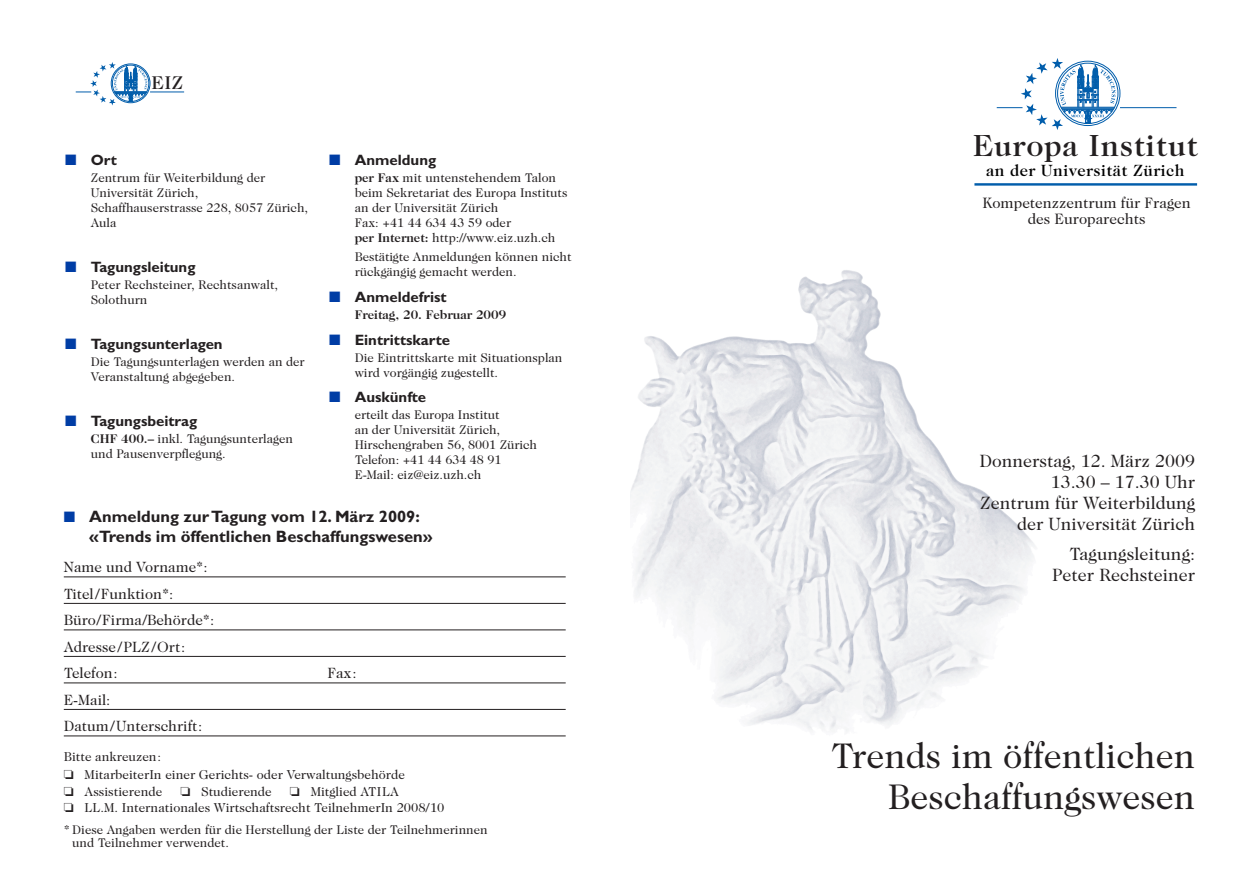
<style>
.page{position:relative;width:1259px;height:893px;background:#fff}
.page>*{position:absolute;margin:0;border:0;box-sizing:border-box;transform-origin:0 0}
.t1{font:36px/40.5px "Caslon Two Twenty Four";color:#231f20;text-align:right}
.t2{font:500 30.9px "Caslon Two Twenty Four";letter-spacing:.025em;color:#231f20}
.t3{font:500 18.6px "Caslon Two Twenty Four";color:#231f20}
.t4{font:18px/21px "Caslon Two Twenty Four";color:#231f20;text-align:right}
.t5{font:700 16.5px/20.2px "Gill Sans";color:#231f20}
.t6{font:500 16.5px "Caslon Two Twenty Four";letter-spacing:.025em;color:#000}
.t7{font:15.15px/16.5px "Caslon Two Twenty Four";color:#231f20;text-align:center}
.t8{font:15px/26.5px "Caslon Two Twenty Four";color:#231f20}
.t9{font:700 15px "Gill Sans";color:#231f20}
.t10{font:13.05px/18.5px "Caslon Two Twenty Four";color:#231f20}
.t11{font:12.75px/15px "Caslon Two Twenty Four";color:#231f20}
.t12{font:700 12.75px "Caslon Two Twenty Four";color:#231f20}
.s1{color:#003da5}
.s2{font-weight:700}
</style>
<div class="page">
<img style="left:631px;top:270px;width:404px;height:462px">
<hr style="left:150px;top:92px;width:34px;height:1px;background:#015dab">
<div style="left:112px;top:65px;width:37px;height:37px;border:1px solid #015dab;border-radius:50%"></div>
<div style="left:111px;top:64px;width:39px;height:39px;border:1px solid #015dab;border-radius:50%"></div>
<svg style="left:76px;top:62px;width:71px;height:43px"></svg>
<hr style="left:64px;top:576px;width:502px;height:1px;background:#231f20">
<hr style="left:64px;top:603px;width:502px;height:1px;background:#231f20">
<hr style="left:64px;top:629px;width:502px;height:1px;background:#231f20">
<hr style="left:64px;top:656px;width:502px;height:1px;background:#231f20">
<hr style="left:64px;top:682px;width:502px;height:1px;background:#231f20">
<hr style="left:64px;top:709px;width:502px;height:1px;background:#231f20">
<hr style="left:64px;top:735px;width:502px;height:1px;background:#231f20">
<hr style="left:974px;top:183px;width:223px;height:3px;background:#015dab">
<hr style="left:1120px;top:107px;width:56px;height:1px;background:#015dab">
<svg style="left:996px;top:58px;width:119px;height:72px"></svg>
<h3 class="t3" style="left:152px;top:75px;width:33px">EIZ</h3>
<p class="t9" style="left:65px;top:154px;width:53px"><span class="s1">■</span> Ort</p>
<p class="t11" style="left:91px;top:171px;width:219px">Zentrum für Weiterbildung der<br>Universität Zürich,<br>Schaffhauserstrasse 228, 8057 Zürich,<br>Aula</p>
<p class="t9" style="left:65px;top:261px;width:132px"><span class="s1">■</span> Tagungsleitung</p>
<p class="t11" style="left:91px;top:278px;width:189px">Peter Rechsteiner, Rechtsanwalt,<br>Solothurn</p>
<p class="t9" style="left:65px;top:338px;width:159px"><span class="s1">■</span> Tagungsunterlagen</p>
<p class="t11" style="left:91px;top:355px;width:215px">Die Tagungsunterlagen werden an der<br>Veranstaltung abgegeben.</p>
<p class="t9" style="left:65px;top:415px;width:133px"><span class="s1">■</span> Tagungsbeitrag</p>
<p class="t11" style="left:91px;top:432px;width:204px"><span class="s2">CHF 400.–</span> inkl. Tagungsunterlagen und Pausenverpflegung.</p>
<p class="t9" style="left:329px;top:154px;width:109px"><span class="s1">■</span> Anmeldung</p>
<p class="t11" style="left:355px;top:171px;width:214px"><span class="s2">per Fax</span> mit untenstehendem Talon beim Sekretariat des Europa Instituts an der Universität Zürich<br>Fax: +41 44 634 43 59 oder<br><span class="s2">per Internet:</span> http://www.eiz.uzh.ch</p>
<p class="t11" style="left:355px;top:250px;width:218px">Bestätigte Anmeldungen können nicht rückgängig gemacht werden.</p>
<p class="t9" style="left:329px;top:291px;width:119px"><span class="s1">■</span> Anmeldefrist</p>
<p class="t12" style="left:355px;top:310px;width:153px">Freitag, 20. Februar 2009</p>
<p class="t9" style="left:329px;top:334px;width:122px"><span class="s1">■</span> Eintrittskarte</p>
<p class="t11" style="left:355px;top:351px;width:209px">Die Eintrittskarte mit Situationsplan wird vorgängig zugestellt.</p>
<p class="t9" style="left:329px;top:392px;width:99px"><span class="s1">■</span> Auskünfte</p>
<p class="t11" style="left:355px;top:409px;width:184px">erteilt das Europa Institut<br>an der Universität Zürich,<br>Hirschengraben 56, 8001 Zürich<br>Telefon: +41 44 634 48 91<br>E-Mail: eiz@eiz.uzh.ch</p>
<p class="t5" style="left:89px;top:507px;width:345px;text-indent:-26px"><span class="s1">■</span> Anmeldung zurTagung vom 12. März 2009: «Trends im öffentlichen Beschaffungswesen»</p>
<p class="t8" style="left:64px;top:555px;width:152px">Name und Vorname*:<br>Titel/Funktion*:<br>Büro/Firma/Behörde*:<br>Adresse/PLZ/Ort:<br>Telefon:</p>
<p class="t8" style="left:327px;top:661px;width:31px">Fax:</p>
<p class="t8" style="left:64px;top:687px;width:140px">E-Mail:<br>Datum/Unterschrift:</p>
<p class="t10" style="left:64px;top:748px;width:342px">Bitte ankreuzen:<br>❏ MitarbeiterIn einer Gerichts- oder Verwaltungsbehörde</p>
<p class="t10" style="left:64px;top:783px;width:100px">❏ Assistierende</p>
<p class="t10" style="left:180px;top:783px;width:93px">❏ Studierende</p>
<p class="t10" style="left:64px;top:784px;width:382px;line-height:16.4px;text-indent:226px">❏ Mitglied ATILA<br>❏ LL.M. Internationales Wirtschaftsrecht TeilnehmerIn 2008/10</p>
<p class="t11" style="left:72px;top:824px;width:417px;line-height:13.5px;text-indent:-9px">* Diese Angaben werden für die Herstellung der Liste der Teilnehmerinnen und Teilnehmer verwendet.</p>
<h2 class="t2" style="left:972px;top:133px;width:227px">Europa Institut</h2>
<p class="t6" style="left:986px;top:164px;width:200px">an der Universität Zürich</p>
<p class="t7" style="left:982px;top:196px;width:210px">Kompetenzzentrum für Fragen des Europarechts</p>
<h3 class="t4" style="left:979px;top:452px;width:217px">Donnerstag, 12. März 2009<br>13.30 – 17.30 Uhr<br>Zentrum für Weiterbildung der Universität Zürich</h3>
<h3 class="t4" style="left:1052px;top:544px;width:145px">Tagungsleitung:<br>Peter Rechsteiner</h3>
<h1 class="t1" style="left:831px;top:738px;width:365px">Trends im öffentlichen<br>Beschaffungswesen</h1>
</div>
